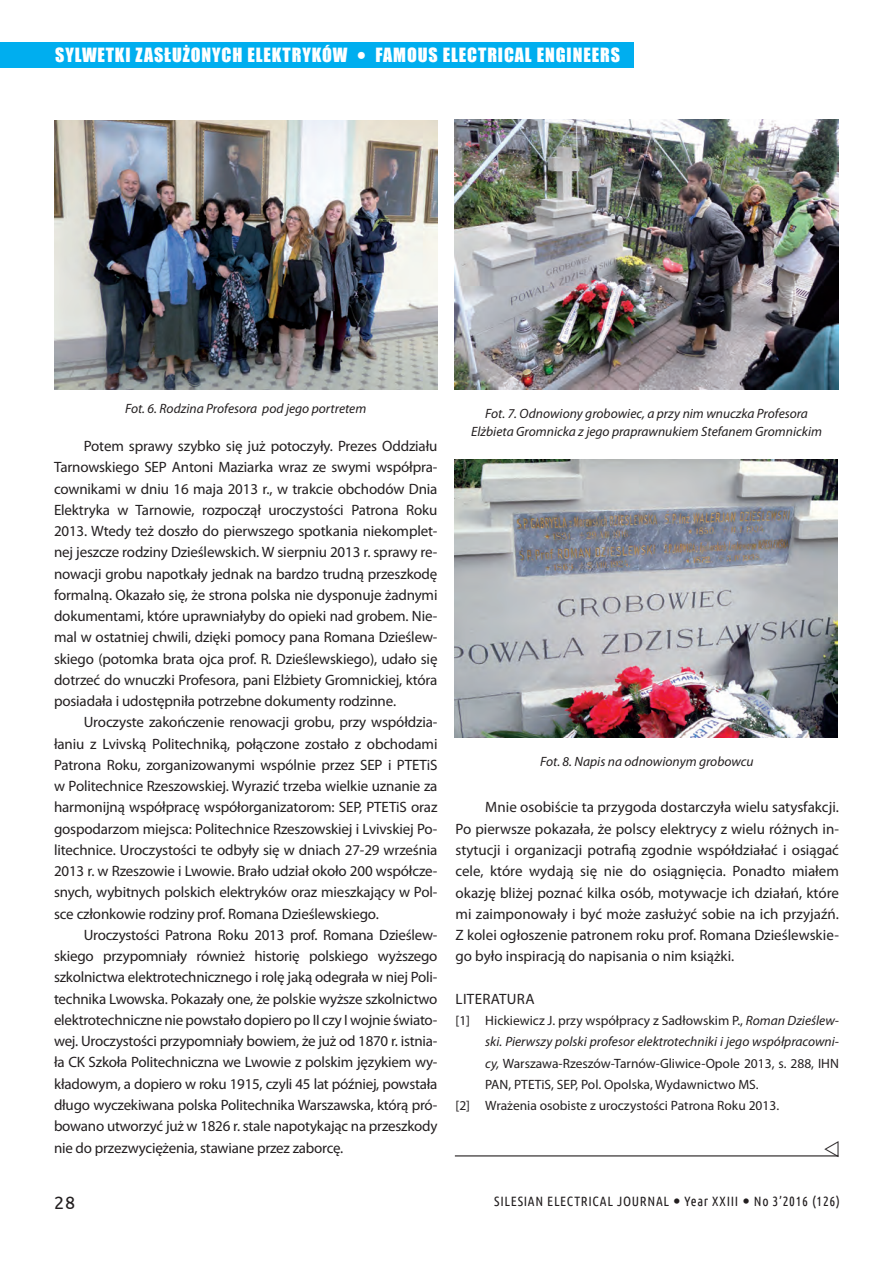
<style>
.page{position:relative;width:893px;height:1263px;background:#fff}
.page>*{position:absolute;margin:0;border:0;box-sizing:border-box;transform-origin:0 0}
.t1{font:18px "Impact";letter-spacing:.05em;color:#fff}
.t2{font:18px "Ubuntu";color:#231f20}
.t3{font:15px/21.3px "Myriad Pro";letter-spacing:-.01em;color:#231f20;text-align:justify}
.t4{font:15px "Myriad Pro";letter-spacing:.02em;color:#231f20}
.t5{font:italic 13.5px/18px "Myriad Pro";color:#231f20;text-align:center}
.t6{font:13.5px "Myriad Pro";color:#231f20}
.t7{font:13.5px "Ubuntu Condensed";letter-spacing:.05em;color:#231f20}
.s1{font-style:italic}
</style>
<div class="page">
<div style="left:0;top:42px;width:634px;height:26px;background:#00aeef"></div>
<img style="left:54px;top:120px;width:383px;height:269px">
<img style="left:455px;top:119px;width:383px;height:270px">
<img style="left:455px;top:459px;width:383px;height:279px">
<hr style="left:455px;top:1155px;width:383px;height:1px;background:#231f20">
<svg style="left:825px;top:1155px;width:14px;height:2px"></svg>
<p class="t1" style="left:55px;top:41px;width:294px">SYLWETKI ZASŁUŻONYCH ELEKTRYKÓW</p>
<p class="t1" style="left:54px;top:41px;width:163px">ELEKTROENERGETYKA</p>
<p class="t1" style="left:244px;top:41px;width:161px">POWER ENGINEERING</p>
<p class="t1" style="left:375px;top:41px;width:246px">FAMOUS ELECTRICAL ENGINEERS</p>
<p class="t5" style="left:125px;top:399px;width:243px">Fot. 6. Rodzina Profesora pod jego portretem</p>
<p class="t3" style="left:54px;top:435px;width:385px;text-indent:30px">Potem sprawy szybko się już potoczyły. Prezes Oddziału Tarnowskiego SEP Antoni Maziarka wraz ze swymi współpra&shy;cownikami w dniu 16 maja 2013 r., w trakcie obchodów Dnia Elektryka w Tarnowie, rozpoczął uroczystości Patrona Roku 2013. Wtedy też doszło do pierwszego spotkania niekomplet&shy;nej jeszcze rodziny Dzieślewskich. W sierpniu 2013 r. sprawy re&shy;nowacji grobu napotkały jednak na bardzo trudną przeszkodę formalną. Okazało się, że strona polska nie dysponuje żadnymi dokumentami, które uprawniałyby do opieki nad grobem. Nie&shy;mal w ostatniej chwili, dzięki pomocy pana Romana Dzieślew&shy;skiego (potomka brata ojca prof. R. Dzieślewskiego), udało się dotrzeć do wnuczki Profesora, pani Elżbiety Gromnickiej, która posiadała i udostępniła potrzebne dokumenty rodzinne.</p>
<p class="t3" style="left:54px;top:711px;width:385px;text-indent:30px">Uroczyste zakończenie renowacji grobu, przy współdzia&shy;łaniu z Lvivską Politechniką, połączone zostało z obchodami Patrona Roku, zorganizowanymi wspólnie przez SEP i PTETiS w Politechnice Rzeszowskiej. Wyrazić trzeba wielkie uznanie za harmonijną współpracę współorganizatorom: SEP, PTETiS oraz gospodarzom miejsca: Politechnice Rzeszowskiej i Lvivskiej Po&shy;litechnice. Uroczystości te odbyły się w dniach 27-29 września 2013 r. w Rzeszowie i Lwowie. Brało udział około 200 współcze&shy;snych, wybitnych polskich elektryków oraz mieszkający w Pol&shy;sce członkowie rodziny prof. Romana Dzieślewskiego.</p>
<p class="t3" style="left:54px;top:924px;width:385px;text-indent:30px">Uroczystości Patrona Roku 2013 prof. Romana Dzieślew&shy;skiego przypomniały również historię polskiego wyższego szkolnictwa elektrotechnicznego i rolę jaką odegrała w niej Poli&shy;technika Lwowska. Pokazały one, że polskie wyższe szkolnictwo elektrotechniczne nie powstało dopiero po II czy I wojnie świato&shy;wej. Uroczystości przypomniały bowiem, że już od 1870 r. istnia&shy;ła CK Szkoła Politechniczna we Lwowie z polskim językiem wy&shy;kładowym, a dopiero w roku 1915, czyli 45 lat później, powstała długo wyczekiwana polska Politechnika Warszawska, którą pró&shy;bowano utworzyć już w 1826 r. stale napotykając na przeszkody nie do przezwyciężenia, stawiane przez zaborcę.</p>
<p class="t5" style="left:471px;top:405px;width:352px">Fot. 7. Odnowiony grobowiec, a przy nim wnuczka Profesora<br>Elżbieta Gromnicka z jego praprawnukiem Stefanem Gromnickim</p>
<p class="t5" style="left:540px;top:752px;width:215px">Fot. 8. Napis na odnowionym grobowcu</p>
<p class="t3" style="left:455px;top:796px;width:385px;text-indent:30px">Mnie osobiście ta przygoda dostarczyła wielu satysfakcji.<br>Po pierwsze pokazała, że polscy elektrycy z wielu różnych in&shy;stytucji i organizacji potrafią zgodnie współdziałać i osiągać cele, które wydają się nie do osiągnięcia. Ponadto miałem okazję bliżej poznać kilka osób, motywacje ich działań, które mi zaimponowały i być może zasłużyć sobie na ich przyjaźń.<br>Z kolei ogłoszenie patronem roku prof. Romana Dzieślewskie&shy;go było inspiracją do napisania o nim książki.</p>
<p class="t4" style="left:456px;top:989px;width:80px">LITERATURA</p>
<p class="t6" style="left:455px;top:1012px;width:385px">[1] Hickiewicz J. przy współpracy z Sadłowskim P., <span class="s1">Roman Dzieślew-</span></p>
<p class="t5" style="left:485px;top:1032px;width:355px">ski. Pierwszy polski profesor elektrotechniki i jego współpracowni-</p>
<p class="t6" style="left:485px;top:1055px;width:355px"><span class="s1">cy,</span> Warszawa-Rzeszów-Tarnów-Gliwice-Opole 2013, s. 288, IHN</p>
<p class="t6" style="left:485px;top:1076px;width:275px">PAN, PTETiS, SEP, Pol. Opolska, Wydawnictwo MS.</p>
<p class="t6" style="left:455px;top:1097px;width:325px">[2] Wrażenia osobiste z uroczystości Patrona Roku 2013.</p>
<p class="t2" style="left:54px;top:1192px;width:23px">28</p>
<p class="t7" style="left:494px;top:1192px;width:347px">SILESIAN ELECTRICAL JOURNAL Year XXIII No 3’2016 (126)</p>
</div>
